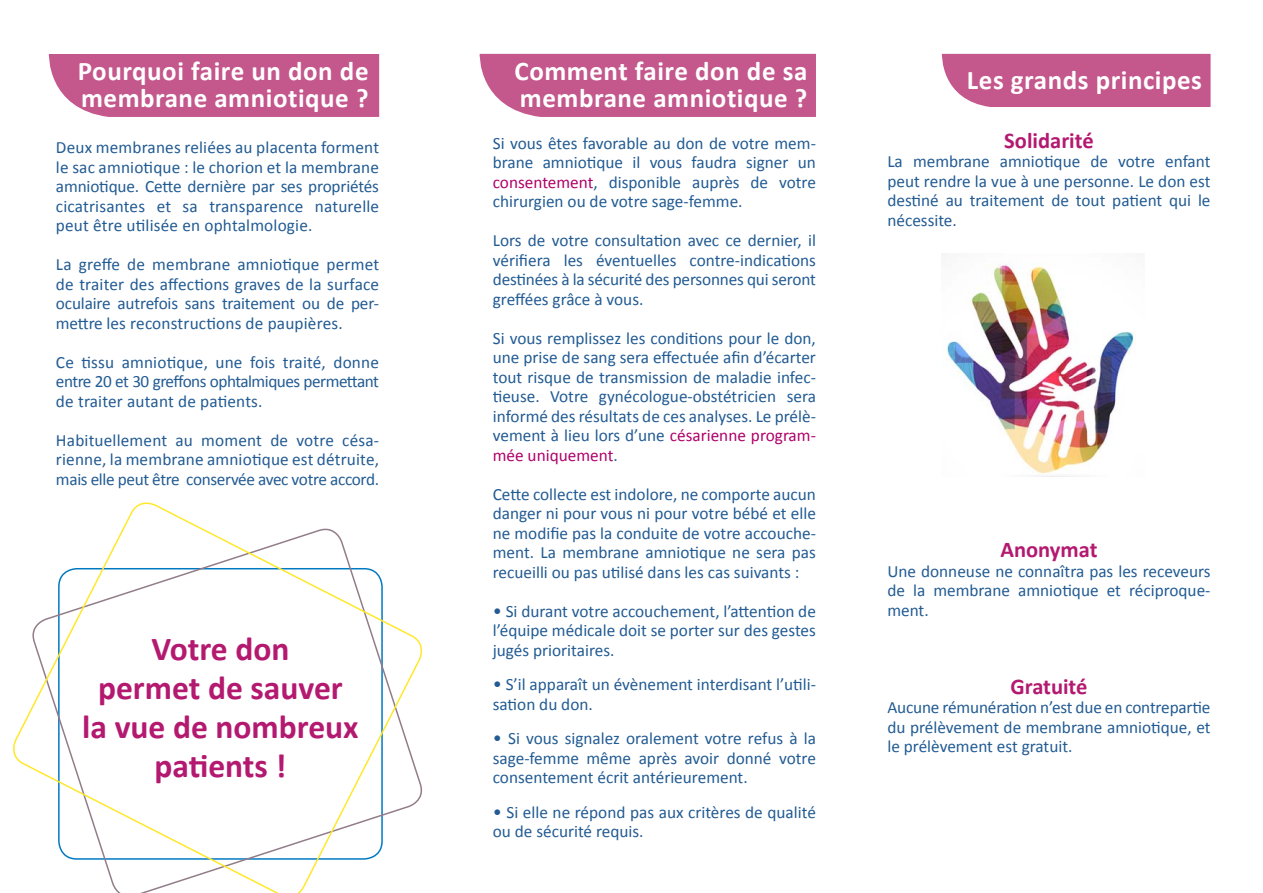
<style>
.page{position:relative;width:1263px;height:893px;background:#fff}
.page>*{position:absolute;margin:0;border:0;box-sizing:border-box;transform-origin:0 0}
.t1{font:700 33.6px "Calibri";color:#b41970}
.t2{font:700 27px/27px "Calibri";letter-spacing:.02em;color:#fff}
.t3{font:700 22.5px "Calibri";color:#b41970}
.t4{font:17.25px/19.5px "Calibri";color:#225b93;text-align:justify}
.s1{color:#b0016a}
.s2{font-family:"DINAREG"}
</style>
<div class="page">
<div style="left:479px;top:54px;width:337px;height:63px;background:#c4578c"></div>
<div style="left:48px;top:54px;width:331px;height:63px;background:#c4578c"></div>
<div style="left:941px;top:54px;width:269px;height:53px;background:#c4578c"></div>
<svg style="left:13px;top:502px;width:410px;height:391px"></svg>
<img style="left:946px;top:263px;width:189px;height:213px">
<p class="t2" style="left:78px;top:56px;width:292px">Pourquoi faire un don de membrane amniotique ?</p>
<p class="t4" style="left:56px;top:137px;width:325px">Deux membranes reliées au placenta forment le sac amniotique : le chorion et la membrane amniotique. Cette dernière par ses propriétés cicatrisantes et sa transparence naturelle peut être utilisée en ophtalmologie.</p>
<p class="t4" style="left:56px;top:254px;width:325px">La greffe de membrane amniotique permet de traiter des affections graves de la surface oculaire autrefois sans traitement ou de per&shy;mettre les reconstructions de paupières.</p>
<p class="t4" style="left:56px;top:352px;width:325px">Ce tissu amniotique, une fois traité, donne entre 20 et 30 greffons ophtalmiques permettant de traiter autant de patients.</p>
<p class="t4" style="left:56px;top:430px;width:325px">Habituellement au moment de votre césa&shy;rienne, la membrane amniotique est détruite, mais elle peut être conservée avec votre accord.</p>
<p class="t1" style="left:151px;top:626px;width:139px">Votre don</p>
<p class="t1" style="left:98px;top:664px;width:246px">permet de sauver</p>
<p class="t1" style="left:82px;top:703px;width:278px">la vue de nombreux</p>
<p class="t1" style="left:154px;top:742px;width:133px">patients !</p>
<p class="t2" style="left:515px;top:56px;width:294px">Comment faire don de sa membrane amniotique ?</p>
<p class="t4" style="left:493px;top:133px;width:325px">Si vous êtes favorable au don de votre mem&shy;brane amniotique il vous faudra signer un <span class="s1">consentement</span>, disponible auprès de votre chirurgien ou de votre sage-femme.</p>
<p class="t4" style="left:493px;top:230px;width:325px">Lors de votre consultation avec ce dernier, il vérifiera les éventuelles contre-indications destinées à la sécurité des personnes qui seront greffées grâce à vous.</p>
<p class="t4" style="left:493px;top:328px;width:325px">Si vous remplissez les conditions pour le don, une prise de sang sera effectuée afin d’écarter tout risque de transmission de maladie infec&shy;tieuse. Votre gynécologue-obstétricien sera informé des résultats de ces analyses. Le prélè&shy;vement à lieu lors d’une <span class="s1">césarienne program&shy;mée uniquement</span>.</p>
<p class="t4" style="left:493px;top:484px;width:325px">Cette collecte est indolore, ne comporte aucun danger ni pour vous ni pour votre bébé et elle ne modifie pas la conduite de votre accouche&shy;ment. La membrane amniotique ne sera pas recueilli ou pas utilisé dans les cas suivants :</p>
<p class="t4" style="left:493px;top:601px;width:325px"><span class="s2">•</span> Si durant votre accouchement, l’attention de l’équipe médicale doit se porter sur des gestes jugés prioritaires.</p>
<p class="t4" style="left:493px;top:674px;width:325px"><span class="s2">•</span> S’il apparaît un évènement interdisant l’utili&shy;sation du don.</p>
<p class="t4" style="left:493px;top:728px;width:325px"><span class="s2">•</span> Si vous signalez oralement votre refus à la sage-femme même après avoir donné votre consentement écrit antérieurement.</p>
<p class="t4" style="left:493px;top:802px;width:325px"><span class="s2">•</span> Si elle ne répond pas aux critères de qualité ou de sécurité requis.</p>
<p class="t2" style="left:967px;top:66px;width:237px">Les grands principes</p>
<p class="t3" style="left:1004px;top:124px;width:91px">Solidarité</p>
<p class="t4" style="left:887px;top:151px;width:325px">La membrane amniotique de votre enfant peut rendre la vue à une personne. Le don est destiné au traitement de tout patient qui le nécessite.</p>
<p class="t3" style="left:1000px;top:534px;width:99px">Anonymat</p>
<p class="t4" style="left:887px;top:561px;width:325px">Une donneuse ne connaîtra pas les receveurs de la membrane amniotique et réciproque&shy;ment.</p>
<p class="t3" style="left:1010px;top:670px;width:78px">Gratuité</p>
<p class="t4" style="left:887px;top:697px;width:325px">Aucune rémunération n’est due en contrepartie du prélèvement de membrane amniotique, et le prélèvement est gratuit.</p>
</div>
